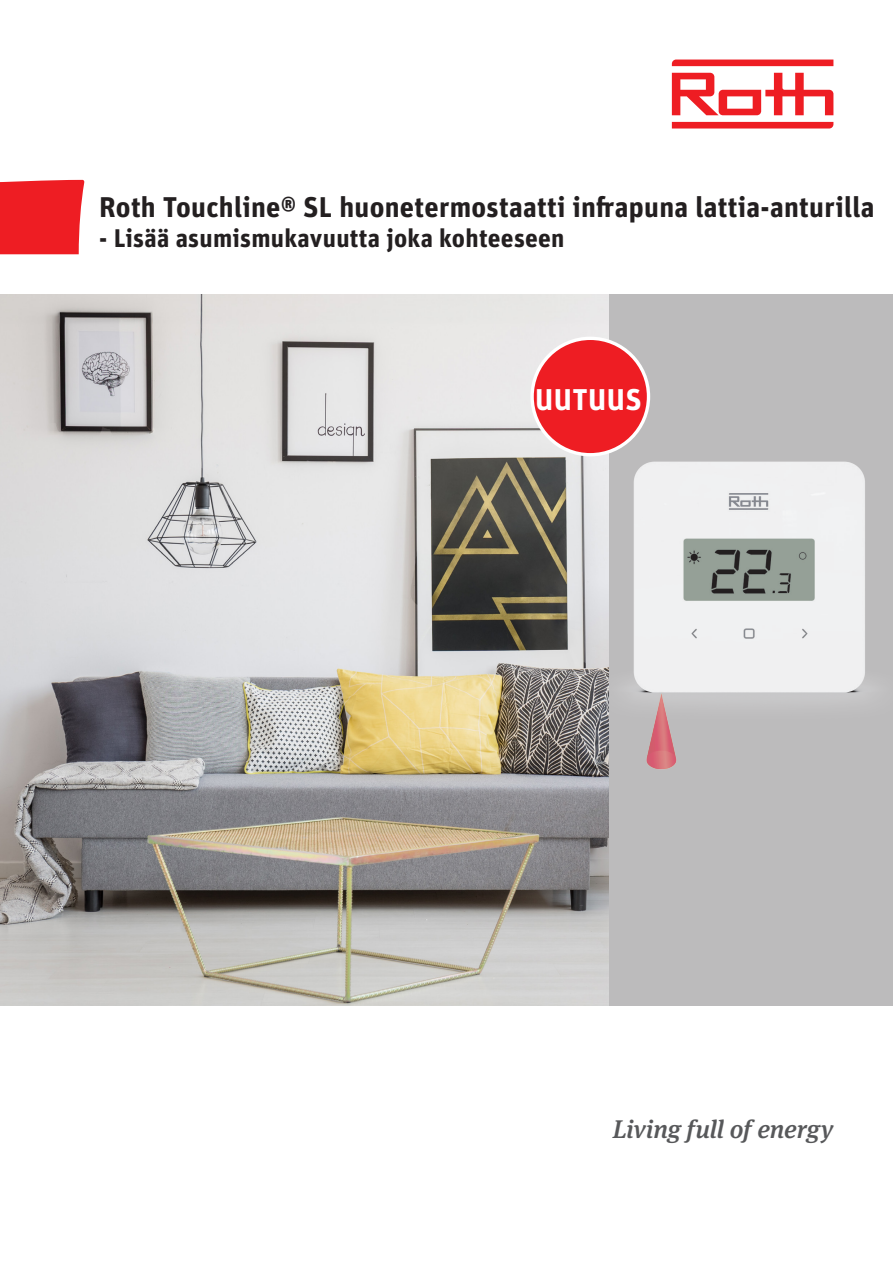
<style>
.page{position:relative;width:893px;height:1263px;background:#fff}
.page>*{position:absolute;margin:0;border:0;box-sizing:border-box;transform-origin:0 0}
.t1{font:700 30px "Unit OT";letter-spacing:.01em;color:#fff}
.t2{font:700 28.5px "Unit OT";letter-spacing:.01em;color:#231f20}
.t3{font:700 25.5px "Unit OT";letter-spacing:.01em;color:#231f20}
.t4{font:italic 500 25.5px "Meta Serif OT";letter-spacing:-.005em;color:#57585a}
</style>
<div class="page">
<div style="left:608px;top:294px;width:285px;height:712px;background:#bcbbbc"></div>
<svg style="left:672px;top:122px;width:161px;height:7px"></svg>
<svg style="left:672px;top:60px;width:161px;height:6px"></svg>
<svg style="left:672px;top:73px;width:161px;height:42px"></svg>
<svg style="left:0;top:180px;width:85px;height:74px;background:#ef2a30"></svg>
<img style="left:0;top:294px;width:608px;height:712px">
<div style="left:532px;top:338px;width:116px;height:117px;background:#ee1d23;border-radius:50%"></div>
<div style="left:530px;top:337px;width:120px;height:119px;border:3px solid #fff;border-radius:50%"></div>
<img style="left:590px;top:361px;width:284px;height:468px">
<p class="t2" style="left:99px;top:188px;width:777px">Roth Touchline® SL huonetermostaatti infrapuna lattia-anturilla</p>
<p class="t3" style="left:99px;top:222px;width:467px">- Lisää asumismukavuutta joka kohteeseen</p>
<p class="t1" style="left:535px;top:380px;width:108px">UUTUUS</p>
<p class="t4" style="left:613px;top:1113px;width:222px">Living full of energy</p>
</div>
